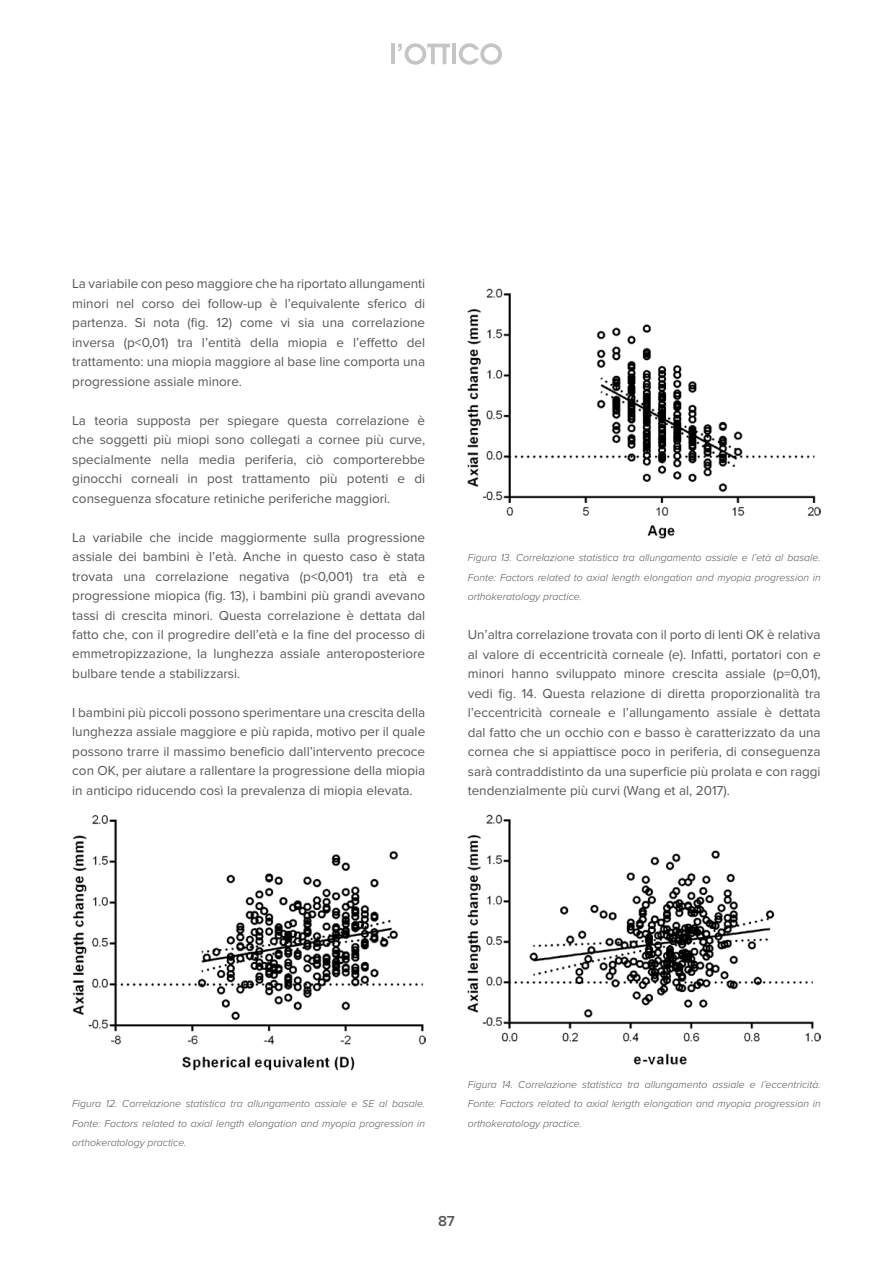
<style>
.page{position:relative;width:893px;height:1263px;background:#fff}
.page>*{position:absolute;margin:0;border:0;box-sizing:border-box;transform-origin:0 0}
.t1{font:600 15px "Proxima Nova";color:#565655}
.t2{font:13.5px/19.5px "Proxima Nova";color:#565655;text-align:justify}
.t3{font:italic 300 10.5px/19.5px "Proxima Nova";color:#565655;text-align:justify}
.s1{font-style:italic}
</style>
<div class="page">
<img style="left:468px;top:288px;width:353px;height:250px">
<img style="left:468px;top:815px;width:353px;height:249px">
<img style="left:72px;top:815px;width:353px;height:256px">
<hr style="left:391px;top:44px;width:4px;height:20px;background:#c5c5c5">
<svg style="left:398px;top:43px;width:52px;height:22px"></svg>
<hr style="left:452px;top:44px;width:4px;height:20px;background:#c5c5c5">
<svg style="left:459px;top:43px;width:43px;height:22px"></svg>
<p class="t2" style="left:72px;top:274px;width:354px">La variabile con peso maggiore che ha riportato allungamenti minori nel corso dei follow-up è l’equivalente sferico di partenza. Si nota (fig. 12) come vi sia una correlazione inversa (p&lt;0,01) tra l’entità della miopia e l’effetto del trattamento: una miopia maggiore al base line comporta una progressione assiale minore.</p>
<p class="t2" style="left:72px;top:410px;width:354px">La teoria supposta per spiegare questa correlazione è che soggetti più miopi sono collegati a cornee più curve, specialmente nella media periferia, ciò comporterebbe ginocchi corneali in post trattamento più potenti e di conseguenza sfocature retiniche periferiche maggiori.</p>
<p class="t2" style="left:72px;top:527px;width:354px">La variabile che incide maggiormente sulla progressione assiale dei bambini è l’età. Anche in questo caso è stata trovata una correlazione negativa (p&lt;0,001) tra età e progressione miopica (fig. 13), i bambini più grandi avevano tassi di crescita minori. Questa correlazione è dettata dal fatto che, con il progredire dell’età e la fine del processo di emmetropizzazione, la lunghezza assiale anteroposteriore bulbare tende a stabilizzarsi.</p>
<p class="t2" style="left:72px;top:703px;width:354px">I bambini più piccoli possono sperimentare una crescita della lunghezza assiale maggiore e più rapida, motivo per il quale possono trarre il massimo beneficio dall’intervento precoce con OK, per aiutare a rallentare la progressione della miopia in anticipo riducendo così la prevalenza di miopia elevata.</p>
<p class="t3" style="left:468px;top:548px;width:354px">Figura 13. Correlazione statistica tra allungamento assiale e l’età al basale.<br>Fonte: Factors related to axial length elongation and myopia progression in orthokeratology practice.</p>
<p class="t2" style="left:468px;top:625px;width:354px">Un’altra correlazione trovata con il porto di lenti OK è relativa al valore di eccentricità corneale (<span class="s1">e</span>). Infatti, portatori con <span class="s1">e </span>minori hanno sviluppato minore crescita assiale (p=0,01), vedi fig. 14. Questa relazione di diretta proporzionalità tra l’eccentricità corneale e l’allungamento assiale è dettata dal fatto che un occhio con <span class="s1">e</span> basso è caratterizzato da una cornea che si appiattisce poco in periferia, di conseguenza sarà contraddistinto da una superficie più prolata e con raggi tendenzialmente più curvi (Wang et al, 2017).</p>
<p class="t3" style="left:72px;top:1094px;width:354px">Figura 12. Correlazione statistica tra allungamento assiale e SE al basale.<br>Fonte: Factors related to axial length elongation and myopia progression in orthokeratology practice.</p>
<p class="t3" style="left:468px;top:1074px;width:354px">Figura 14. Correlazione statistica tra allungamento assiale e l’eccentricità.<br>Fonte: Factors related to axial length elongation and myopia progression in orthokeratology practice.</p>
<p class="t1" style="left:438px;top:1212px;width:18px">87</p>
</div>
